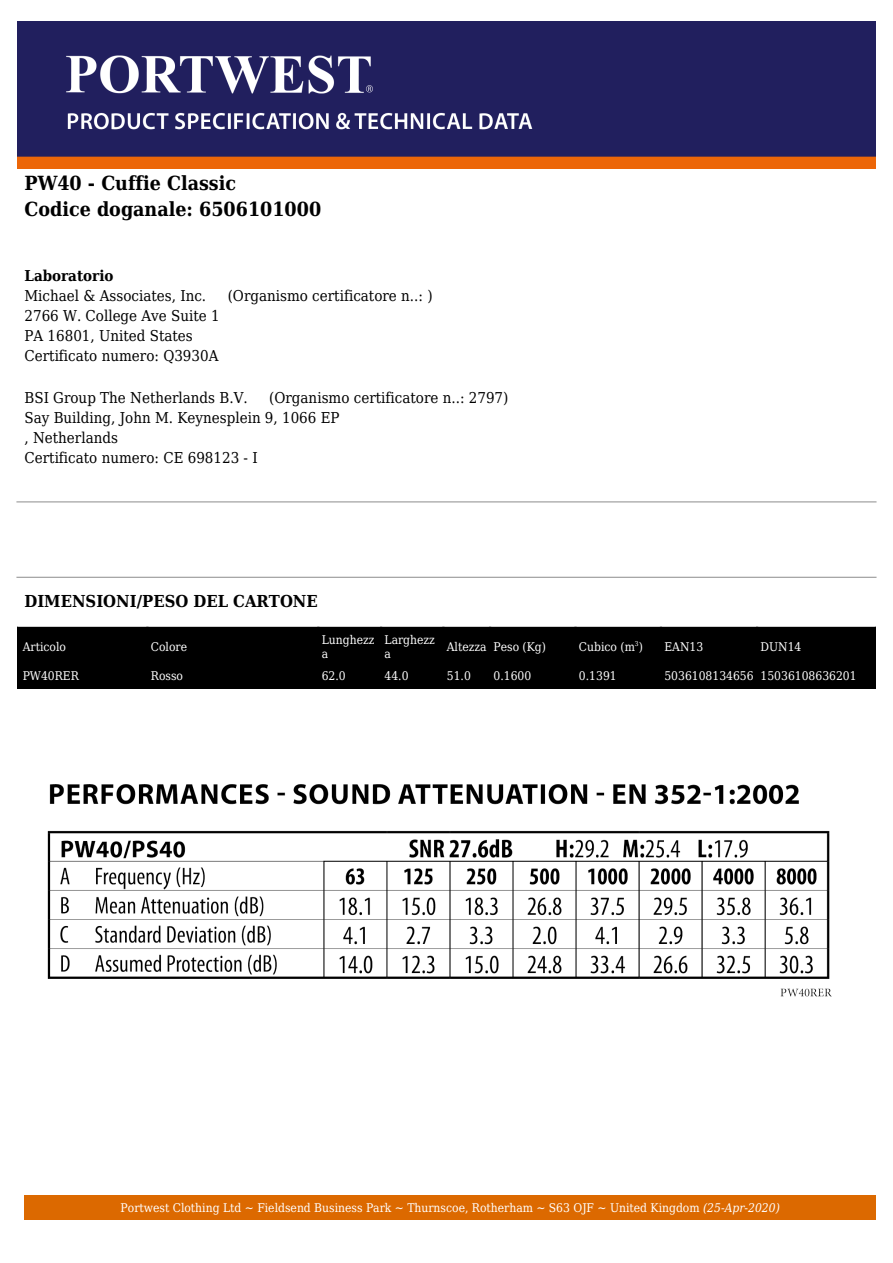
<style>
.page{position:relative;width:893px;height:1263px;background:#fff}
.page>*{position:absolute;margin:0;border:0;box-sizing:border-box;transform-origin:0 0}
.t1{font:700 19.5px/26px "DejaVu Serif Condensed";color:#000}
.t2{font:700 16.5px "DejaVu Serif Condensed";color:#000}
.t3{font:15px/20px "DejaVu Serif Condensed";color:#000}
.t4{font:700 15px "DejaVu Serif Condensed";color:#000}
.t5{font:12px/14.4px "DejaVu Serif Condensed";color:#fff}
.s1{font-style:italic}
</style>
<div class="page">
<img style="left:17px;top:21px;width:859px;height:148px">
<div style="left:25px;top:1195px;width:851px;height:25px;background:#dc6900"></div>
<hr style="left:17px;top:501px;width:859px;height:1px;background:#999">
<hr style="left:17px;top:577px;width:859px;height:1px;background:#999">
<div style="left:17px;top:627px;width:859px;height:61px;background:#000"></div>
<img style="left:25px;top:688px;width:843px;height:309px">
<h1 class="t1" style="left:25px;top:169px;width:298px">PW40 - Cuffie Classic<br>Codice doganale: 6506101000</h1>
<p class="t4" style="left:25px;top:263px;width:91px">Laboratorio</p>
<p class="t3" style="left:25px;top:284px;width:183px">Michael &amp; Associates, Inc.</p>
<p class="t3" style="left:228px;top:284px;width:206px">(Organismo certificatore n..: )</p>
<p class="t3" style="left:25px;top:304px;width:197px">2766 W. College Ave Suite 1<br>PA 16801, United States<br>Certificato numero: Q3930A</p>
<p class="t3" style="left:25px;top:386px;width:225px">BSI Group The Netherlands B.V.</p>
<p class="t3" style="left:25px;top:386px;width:485px;text-indent:245px">(Organismo certificatore n..: 2797)<br>Say Building, John M. Keynesplein 9, 1066 EP<br>, Netherlands<br>Certificato numero: CE 698123 - I</p>
<p class="t2" style="left:25px;top:586px;width:295px">DIMENSIONI/PESO DEL CARTONE</p>
<p class="t5" style="left:23px;top:638px;width:45px">Articolo</p>
<p class="t5" style="left:151px;top:638px;width:38px">Colore</p>
<p class="t5" style="left:322px;top:631px;width:54px">Lunghezz a</p>
<p class="t5" style="left:385px;top:631px;width:52px">Larghezz a</p>
<p class="t5" style="left:447px;top:638px;width:101px">Altezza Peso (Kg)</p>
<p class="t5" style="left:579px;top:638px;width:66px">Cubico (m<sup>3</sup>)</p>
<p class="t5" style="left:664px;top:638px;width:40px">EAN13</p>
<p class="t5" style="left:760px;top:638px;width:42px">DUN14</p>
<p class="t5" style="left:23px;top:667px;width:58px">PW40RER</p>
<p class="t5" style="left:151px;top:667px;width:34px">Rosso</p>
<p class="t5" style="left:322px;top:667px;width:26px">62.0</p>
<p class="t5" style="left:385px;top:667px;width:26px">44.0</p>
<p class="t5" style="left:447px;top:667px;width:26px">51.0</p>
<p class="t5" style="left:493px;top:667px;width:39px">0.1600</p>
<p class="t5" style="left:579px;top:667px;width:39px">0.1391</p>
<p class="t5" style="left:664px;top:667px;width:194px">5036108134656 15036108636201</p>
<p class="t5" style="left:121px;top:1199px;width:661px">Portwest Clothing Ltd ~ Fieldsend Business Park ~ Thurnscoe, Rotherham ~ S63 OJF ~ United Kingdom <span class="s1">(25-Apr-2020)</span></p>
</div>
